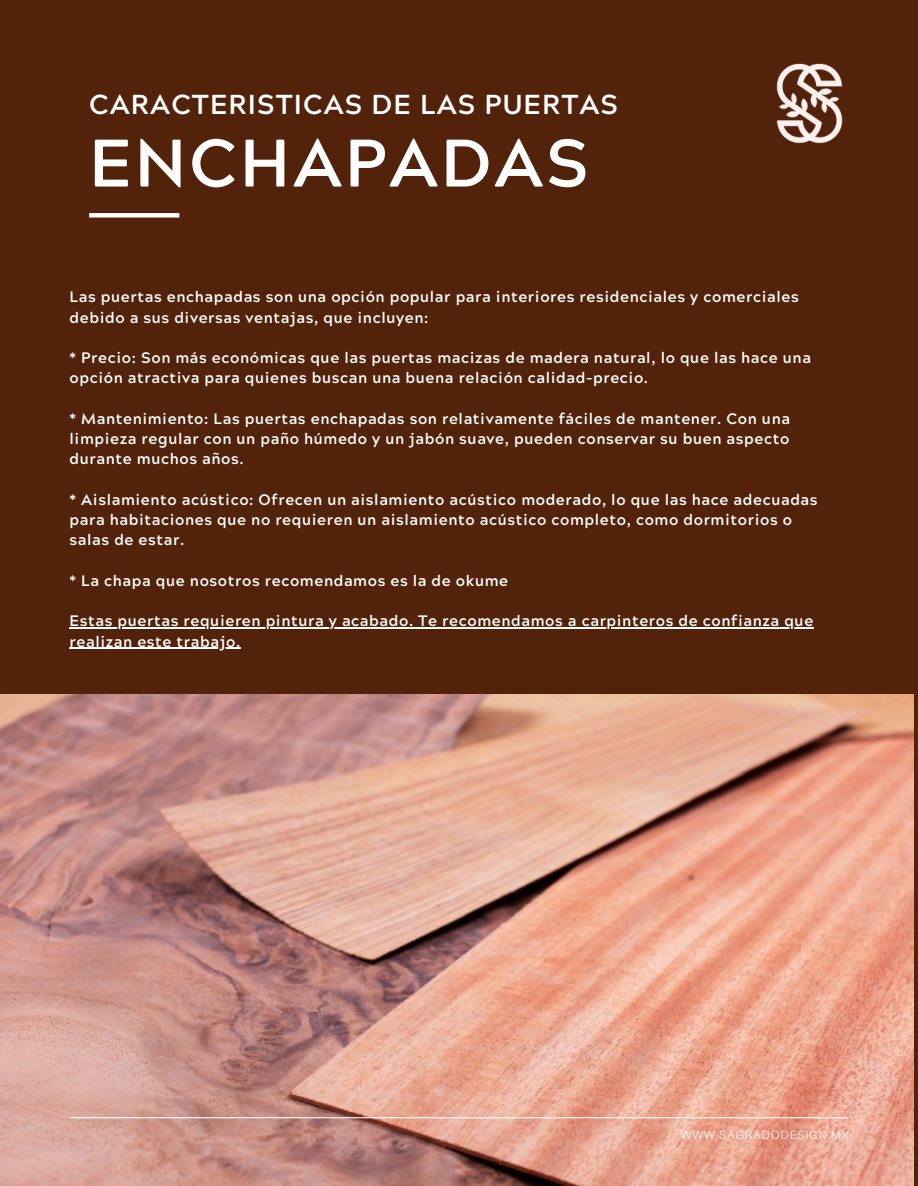
<style>
.page{position:relative;width:918px;height:1186px;background:#52230a}
.page>*{position:absolute;margin:0;border:0;box-sizing:border-box;transform-origin:0 0}
.t1{font:700 67.05px "Acherus Grotesque";letter-spacing:.04em;color:#fff}
.t2{font:700 27.45px "Acherus Grotesque";letter-spacing:.04em;color:#fff}
.t3{font:700 15.15px/20.2px "Acherus Grotesque";letter-spacing:.04em;color:#fff}
.t4{font:300 12px "Aileron";letter-spacing:.08em;color:#fff}
</style>
<div class="page">
<img style="left:0;top:694px;width:914px;height:492px">
<hr style="left:70px;top:1117px;width:779px;height:1px;background:#fff">
<div style="left:89px;top:213px;width:90px;height:5px;background:#fff"></div>
<img style="left:776px;top:63px;width:67px;height:81px">
<hr style="left:70px;top:627px;width:744px;height:1px;background:#fff">
<hr style="left:70px;top:648px;width:171px;height:1px;background:#fff">
<p class="t2" style="left:89px;top:93px;width:531px">CARACTERISTICAS DE LAS PUERTAS</p>
<h3 class="t1" style="left:89px;top:136px;width:501px">ENCHAPADAS</h3>
<h3 class="t3" style="left:70px;top:289px;width:731px">Las puertas enchapadas son una opción popular para interiores residenciales y comerciales debido a sus diversas ventajas, que incluyen:</h3>
<h3 class="t3" style="left:70px;top:350px;width:743px">* Precio: Son más económicas que las puertas macizas de madera natural, lo que las hace una opción atractiva para quienes buscan una buena relación calidad-precio.</h3>
<h3 class="t3" style="left:70px;top:410px;width:722px;text-align:justify">* Mantenimiento: Las puertas enchapadas son relativamente fáciles de mantener. Con una limpieza regular con un paño húmedo y un jabón suave, pueden conservar su buen aspecto durante muchos años.</h3>
<h3 class="t3" style="left:70px;top:491px;width:750px">* Aislamiento acústico: Ofrecen un aislamiento acústico moderado, lo que las hace adecuadas para habitaciones que no requieren un aislamiento acústico completo, como dormitorios o salas de estar.</h3>
<h3 class="t3" style="left:70px;top:572px;width:440px">* La chapa que nosotros recomendamos es la de okume</h3>
<p class="t3" style="left:70px;top:613px;width:745px">Estas puertas requieren pintura y acabado. Te recomendamos a carpinteros de confianza que</p>
<p class="t3" style="left:70px;top:633px;width:172px">realizan este trabajo.</p>
<p class="t4" style="left:681px;top:1127px;width:170px">WWW.SAGRADODESIGN.MX</p>
</div>
